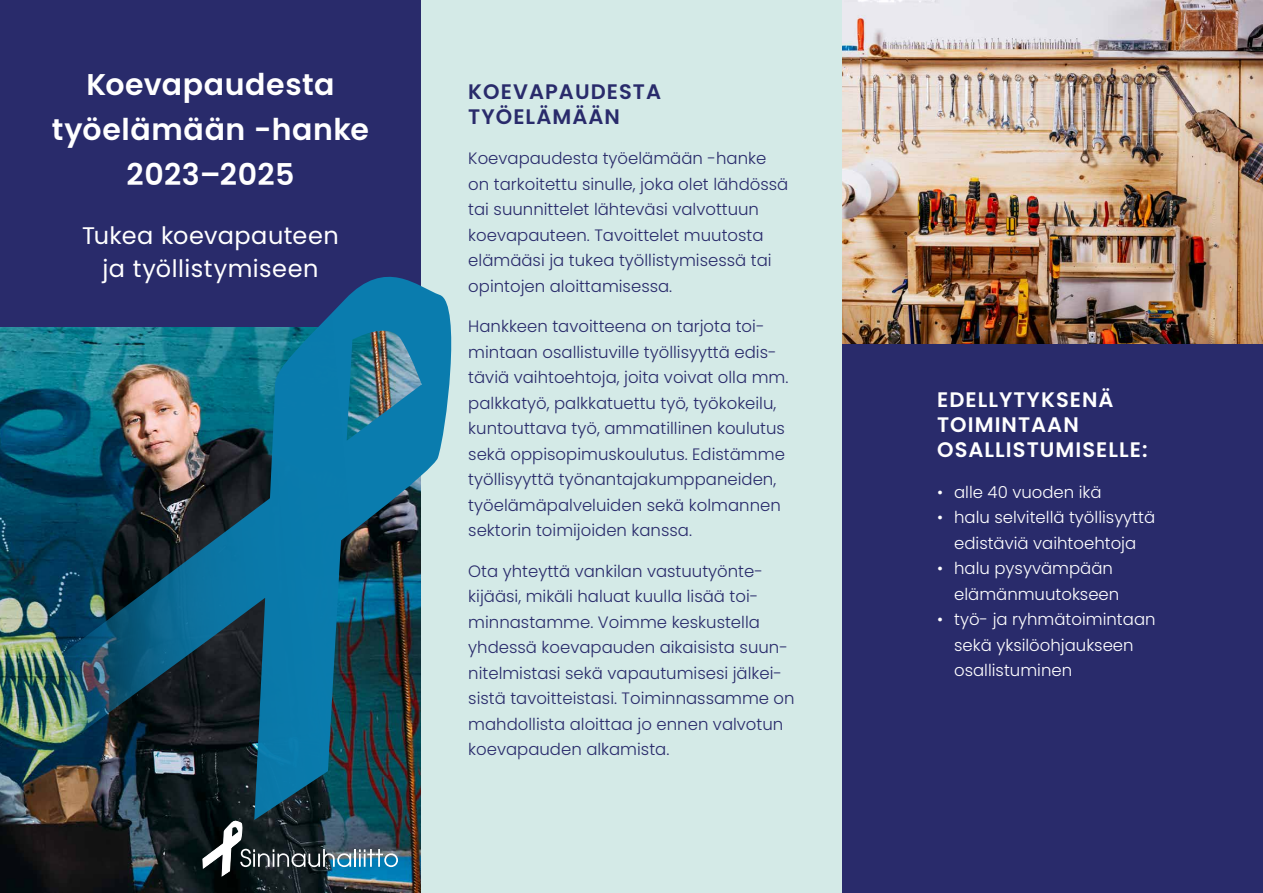
<style>
.page{position:relative;width:1263px;height:893px;background:#292b6b}
.page>*{position:absolute;margin:0;border:0;box-sizing:border-box;transform-origin:0 0}
.t1{font:600 30px/45px "Poppins";letter-spacing:.02em;color:#fff;text-align:center}
.t2{font:24px/33px "Poppins";letter-spacing:.02em;color:#fff;text-align:center}
.t3{font:600 21px/25.2px "Poppins";letter-spacing:.05em;color:#fff}
.t4{font:600 21px/25.2px "Poppins";letter-spacing:.05em;color:#292b6b}
.t5{font:300 16.5px/25.5px "Poppins";color:#292b6b}
.t6{font:300 16.5px/25.5px "Poppins";color:#fff}
</style>
<div class="page">
<div style="left:421px;top:0;width:421px;height:893px;background:#d4eae7"></div>
<img style="left:0;top:327px;width:421px;height:566px">
<img style="left:202px;top:820px;width:196px;height:73px">
<img style="left:842px;top:0;width:421px;height:344px">
<img style="left:63px;top:276px;width:389px;height:544px">
<h1 class="t1" style="left:52px;top:62px;width:319px">Koevapaudesta työelämään -hanke<br>2023–2025</h1>
<h2 class="t2" style="left:82px;top:219px;width:258px">Tukea koevapauteen ja työllistymiseen</h2>
<p class="t4" style="left:468px;top:79px;width:194px">KOEVAPAUDESTA<br>TYÖELÄMÄÄN</p>
<p class="t5" style="left:468px;top:146px;width:322px">Koevapaudesta työelämään -hanke on tarkoitettu sinulle, joka olet lähdössä tai suunnittelet lähteväsi valvottuun koevapauteen. Tavoittelet muutosta elämääsi ja tukea työllistymisessä tai opintojen aloittamisessa.</p>
<p class="t5" style="left:468px;top:314px;width:322px">Hankkeen tavoitteena on tarjota toi&shy;mintaan osallistuville työllisyyttä edis&shy;täviä vaihtoehtoja, joita voivat olla mm. palkkatyö, palkkatuettu työ, työkokeilu, kuntouttava työ, ammatillinen koulutus sekä oppisopimuskoulutus. Edistämme työllisyyttä työnantajakumppaneiden, työelämäpalveluiden sekä kolmannen sektorin toimijoiden kanssa.</p>
<p class="t5" style="left:468px;top:558px;width:328px">Ota yhteyttä vankilan vastuutyönte&shy;kijääsi, mikäli haluat kuulla lisää toi&shy;minnastamme. Voimme keskustella yhdessä koevapauden aikaisista suun&shy;nitelmistasi sekä vapautumisesi jälkei&shy;sistä tavoitteistasi. Toiminnassamme on mahdollista aloittaa jo ennen valvotun koevapauden alkamista.</p>
<p class="t3" style="left:937px;top:387px;width:212px">EDELLYTYKSENÄ<br>TOIMINTAAN<br>OSALLISTUMISELLE:</p>
<p class="t6" style="left:937px;top:479px;width:166px">• alle 40 vuoden ikä</p>
<p class="t6" style="left:937px;top:505px;width:220px;text-align:center">• halu selvitellä työllisyyttä edistäviä vaihtoehtoja</p>
<p class="t6" style="left:954px;top:556px;width:167px;text-indent:-17px">• halu pysyvämpään elämänmuutokseen</p>
<p class="t6" style="left:954px;top:607px;width:203px;text-indent:-17px">• työ- ja ryhmätoimintaan sekä yksilöohjaukseen osallistuminen</p>
</div>
